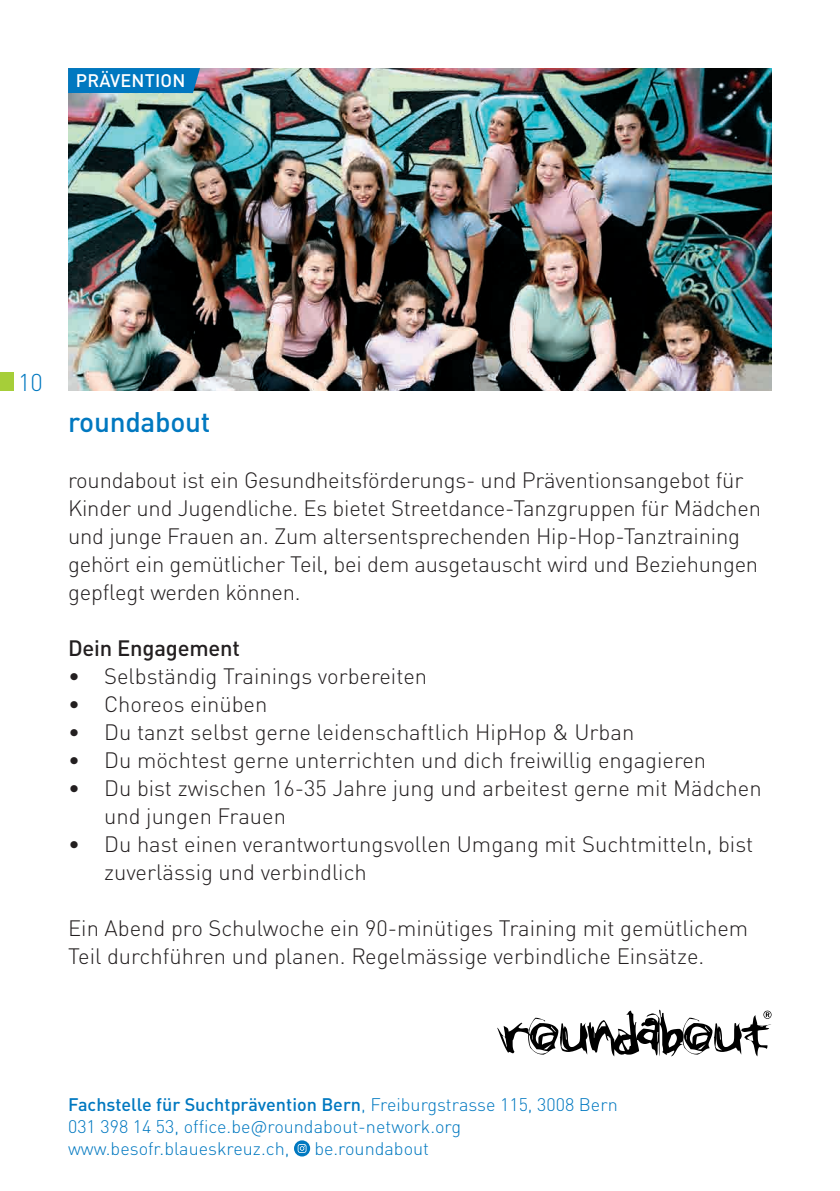
<style>
.page{position:relative;width:840px;height:1191px;background:#fff}
.page>*{position:absolute;margin:0;border:0;box-sizing:border-box;transform-origin:0 0}
.t1{font:500 28px "DIN Pro";letter-spacing:-.01em;color:#0078c0}
.t2{font:300 24px "DIN Pro";color:#0078c0}
.t3{font:300 22px/28px "DIN Pro";color:#231f20}
.t4{font:500 22px "DIN Pro";letter-spacing:-.01em;color:#231f20}
.t5{font:300 18px/21.6px "DIN Pro";color:#0078c0}
.t6{font:500 18px "DIN Pro";letter-spacing:.01em;color:#fff}
.s1{font-weight:500}
</style>
<div class="page">
<div style="left:0;top:372px;width:14px;height:19px;background:#a6ce39"></div>
<img style="left:68px;top:68px;width:703px;height:323px">
<svg style="left:497px;top:1009px;width:274px;height:47px"></svg>
<svg style="left:294px;top:1140px;width:16px;height:16px"></svg>
<svg style="left:297px;top:1144px;width:9px;height:8px"></svg>
<div style="left:68px;top:68px;width:132px;height:25px;background:#0078c0"></div>
<p class="t6" style="left:76px;top:66px;width:111px">PRÄVENTION</p>
<p class="t2" style="left:18px;top:363px;width:26px">10</p>
<p class="t1" style="left:68px;top:399px;width:144px">roundabout</p>
<p class="t3" style="left:68px;top:464px;width:694px">roundabout ist ein Gesundheitsförderungs- und Präventionsangebot für Kinder und Jugendliche. Es bietet Streetdance-Tanzgruppen für Mädchen und junge Frauen an. Zum altersentsprechenden Hip-Hop-Tanztraining gehört ein gemütlicher Teil, bei dem ausgetauscht wird und Beziehungen gepflegt werden können.</p>
<p class="t4" style="left:68px;top:630px;width:173px">Dein Engagement</p>
<p class="t3" style="left:68px;top:660px;width:360px">• Selbständig Trainings vorbereiten</p>
<p class="t3" style="left:68px;top:688px;width:201px">• Choreos einüben</p>
<p class="t3" style="left:68px;top:716px;width:567px">• Du tanzt selbst gerne leidenschaftlich HipHop &amp; Urban</p>
<p class="t3" style="left:68px;top:744px;width:639px">• Du möchtest gerne unterrichten und dich freiwillig engagieren</p>
<p class="t3" style="left:104px;top:772px;width:658px;text-indent:-36px">• Du bist zwischen 16-35 Jahre jung und arbeitest gerne mit Mädchen und jungen Frauen</p>
<p class="t3" style="left:104px;top:828px;width:650px;text-indent:-36px">• Du hast einen verantwortungsvollen Umgang mit Suchtmitteln, bist zuverlässig und verbindlich</p>
<p class="t3" style="left:68px;top:912px;width:681px">Ein Abend pro Schulwoche ein 90-minütiges Training mit gemütlichem<br>Teil durchführen und planen. Regelmässige verbindliche Einsätze.</p>
<p class="t5" style="left:68px;top:1092px;width:551px"><span class="s1">Fachstelle für Suchtprävention Bern</span>, Freiburgstrasse 115, 3008 Bern<br>031 398 14 53, office.be@roundabout-network.org www.besofr.blaueskreuz.ch,</p>
<p class="t5" style="left:314px;top:1135px;width:116px">be.roundabout</p>
</div>
